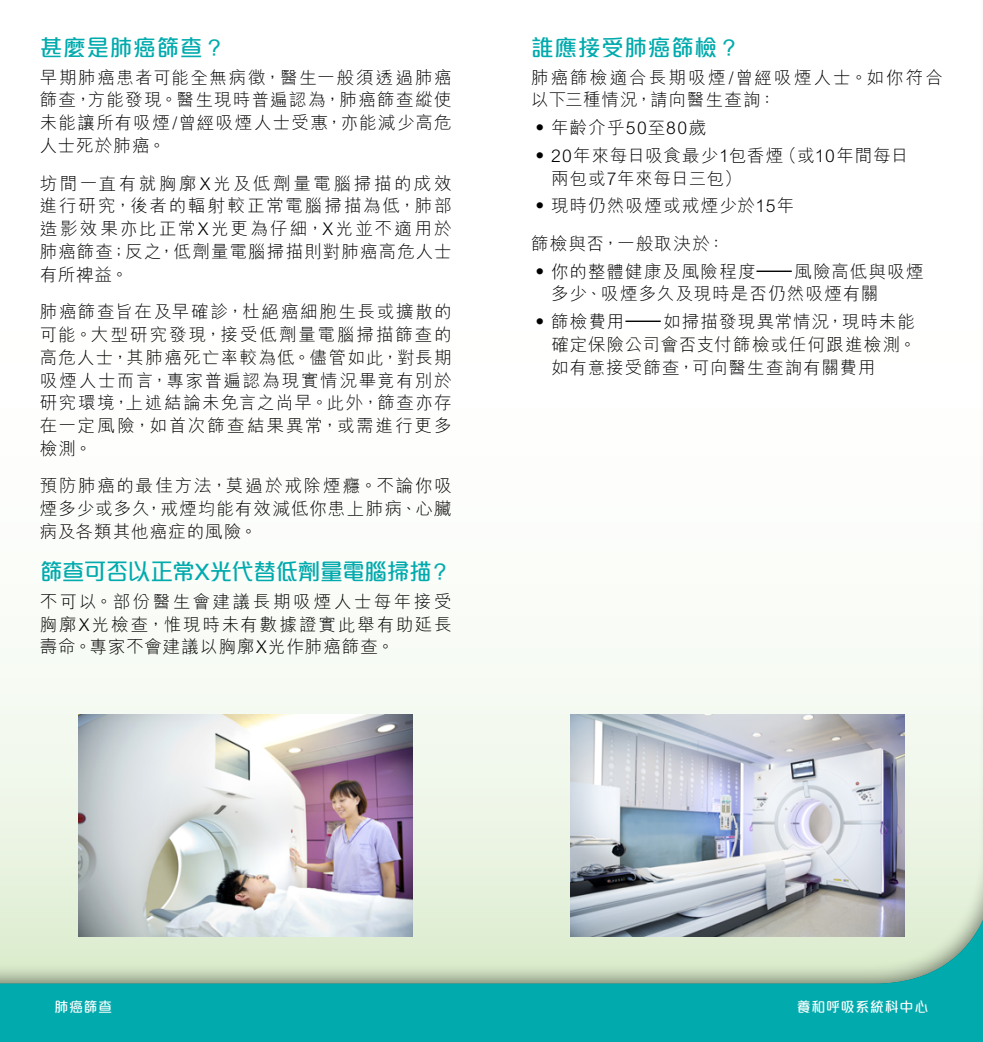
<style>
.page{position:relative;width:983px;height:1042px;background:#fff}
.page>*{position:absolute;margin:0;border:0;box-sizing:border-box;transform-origin:0 0}
.t1{font:500 22.75px "M Elle HK";letter-spacing:-.015em;color:#00aaad}
.t2{font:500 22.75px "M Elle HK";letter-spacing:.025em;color:#00aaad}
.t3{font:300 17.5px/22.8px "M Hei HK";letter-spacing:.07em;color:#000;text-align:justify}
.t4{font:300 17.5px/22.8px "M Hei HK";letter-spacing:.1em;color:#000}
.t5{font:300 17.5px/22.8px "M Hei HK";letter-spacing:.045em;color:#000}
.t6{font:500 14px "M Elle HK";letter-spacing:.05em;color:#fff}
.s1{font-family:"DF Hei HK W3";font-weight:400}
</style>
<div class="page">
<div style="left:0;top:0;width:982px;height:1042px;background:#00aaad"></div>
<div style="left:0;top:0;width:982px;height:997px;background:#000;opacity:.5"></div>
<img style="left:79px;top:714px;width:333px;height:223px">
<img style="left:570px;top:714px;width:333px;height:223px">
<h1 class="t2" style="left:40px;top:36px;width:187px">甚麼是肺癌篩查？</h1>
<p class="t3" style="left:40px;top:66px;width:413px">早期肺癌患者可能全無病徵，醫生一般須透過肺癌篩查，方能發現。醫生現時普遍認為，肺癌篩查縱使未能讓所有吸煙/曾經吸煙人士受惠，亦能減少高危人士死於肺癌。</p>
<p class="t3" style="left:40px;top:171px;width:413px">坊間一直有就胸廓X光及低劑量電腦掃描的成效進行研究，後者的輻射較正常電腦掃描為低，肺部造影效果亦比正常X光更為仔細，X光並不適用於肺癌篩查；反之，低劑量電腦掃描則對肺癌高危人士有所<span class="s1">禆</span>益。</p>
<p class="t3" style="left:40px;top:300px;width:413px">肺癌篩查旨在及早確診，杜絕癌細胞生長或擴散的可能。大型研究發現，接受低劑量電腦掃描篩查的高危人士，其肺癌死亡率較為低。儘管如此，對長期吸煙人士而言，專家普遍認為現實情況畢竟有別於研究環境，上述結論未免言之尚早。此外，篩查亦存在一定風險，如首次篩查結果異常，或需進行更多檢測。</p>
<p class="t3" style="left:40px;top:474px;width:413px">預防肺癌的最佳方法，莫過於戒除煙癮。不論你吸煙多少或多久，戒煙均能有效減低你患上肺病、心臟病及各類其他癌症的風險。</p>
<h1 class="t1" style="left:40px;top:560px;width:413px">篩查可否以正常X光代替低劑量電腦掃描？</h1>
<p class="t3" style="left:40px;top:590px;width:413px">不可以。部份醫生會建議長期吸煙人士每年接受胸廓X光檢查，惟現時未有數據證實此舉有助延長壽命。專家不會建議以胸廓X光作肺癌篩查。</p>
<h1 class="t2" style="left:531px;top:36px;width:211px">誰應接受肺癌篩檢？</h1>
<p class="t4" style="left:531px;top:66px;width:413px">肺癌篩檢適合長期吸煙/曾經吸煙人士。如你符合以下三種情況，請向醫生查詢：</p>
<p class="t3" style="left:531px;top:116px;width:176px">• 年齡介乎50至80歲</p>
<p class="t5" style="left:551px;top:144px;width:358px;text-indent:-20px">• 20年來每日吸食最少1包香煙（或10年間每日兩包或7年來每日三包）</p>
<p class="t3" style="left:531px;top:187px;width:264px;line-height:37.6px">• 現時仍然吸煙或戒煙少於15年篩檢與否，一般取決於：</p>
<p class="t3" style="left:551px;top:260px;width:374px;text-indent:-20px">• 你的整體健康及風險程度–風險高低與吸煙多少、吸煙多久及現時是否仍然吸煙有關</p>
<p class="t3" style="left:551px;top:310px;width:366px;text-indent:-20px">• 篩檢費用–如掃描發現異常情況，現時未能確定保險公司會否支付篩檢或任何跟進檢測。如有意接受篩查，可向醫生查詢有關費用</p>
<p class="t6" style="left:55px;top:1000px;width:59px">肺癌篩查</p>
<p class="t6" style="left:796px;top:1000px;width:133px">養和呼吸系統科中心</p>
</div>
